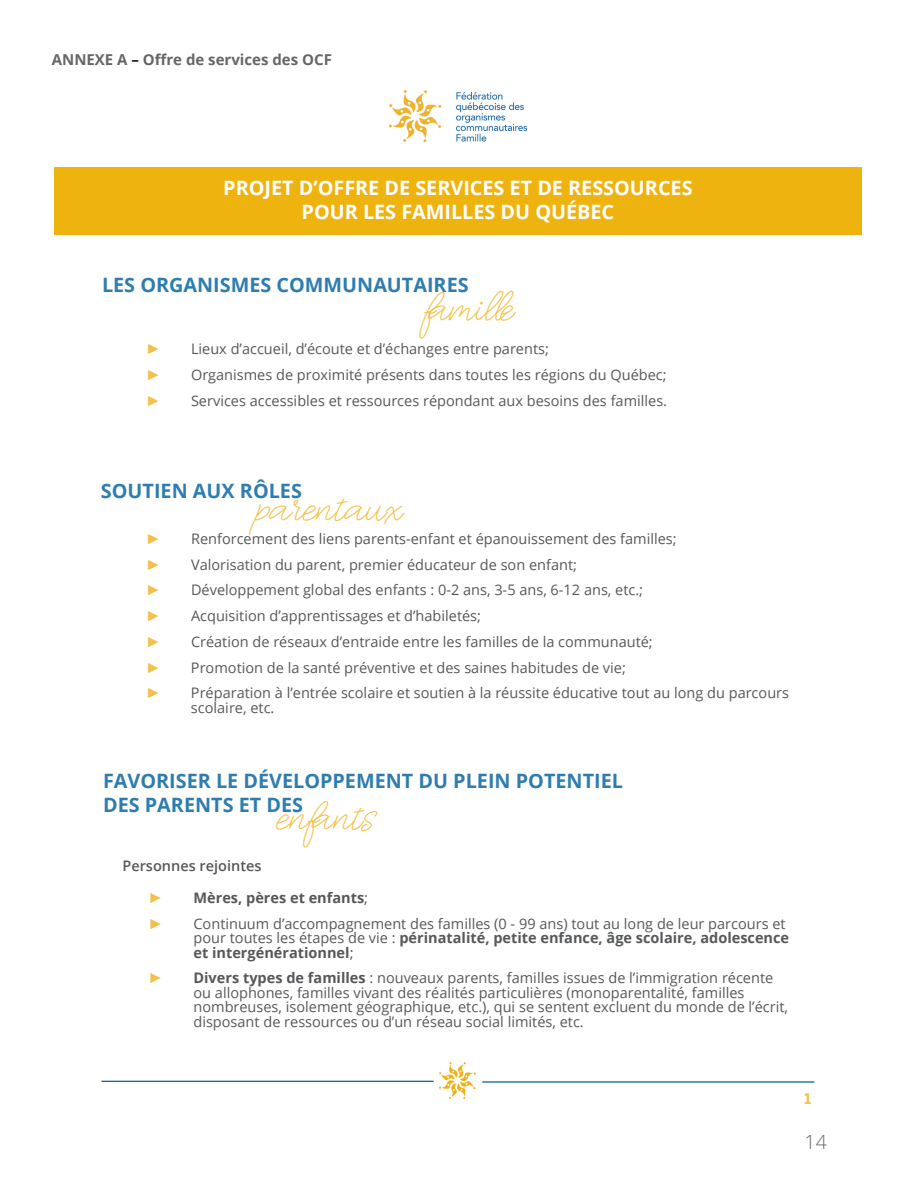
<style>
.page{position:relative;width:918px;height:1188px;background:#fff}
.page>*{position:absolute;margin:0;border:0;box-sizing:border-box;transform-origin:0 0}
.t1{font:47.55px "Ohwonder";color:#f3c14a}
.t2{font:700 19.8px/23.7px "Open Sans";color:#2f7daf}
.t3{font:700 19.8px/23.7px "Open Sans";color:#fff;text-align:center}
.t4{font:300 19.5px "Open Sans";color:#666}
.Texte_normal_gris{font:700 15px "Open Sans";color:#666}
.t5{font:14.55px/14.5px "Open Sans";color:#57585a}
.t6{font:700 14.55px "Open Sans";color:#57585a}
.t7{font:600 14.55px/32px "Open Sans";color:#57585a}
.t8{font:14.55px "Arial";color:#f3c14a}
.t9{font:700 14.55px "Benton Sans";color:#f3c14a}
.s1{color:#231f20}
.s2{font-family:"Arial";font-weight:400;color:#f3c14a}
.s3{font-weight:400}
.s4{font-weight:700}
</style>
<div class="page">
<hr style="left:102px;top:1081px;width:332px;height:1px;background:#1663a3">
<hr style="left:482px;top:1081px;width:332px;height:2px;background:#1663a3">
<img style="left:440px;top:1063px;width:36px;height:35px">
<div style="left:54px;top:168px;width:808px;height:67px;background:#efb310"></div>
<img style="left:389px;top:91px;width:138px;height:51px">
<p class="Texte_normal_gris" style="left:52px;top:49px;width:282px">ANNEXE A <span class="s1">–</span> Offre de services des OCF</p>
<p class="t3" style="left:223px;top:176px;width:471px">PROJET D’OFFRE DE SERVICES ET DE RESSOURCES<br>POUR LES FAMILLES DU QUÉBEC</p>
<p class="t2" style="left:102px;top:272px;width:368px">LES ORGANISMES COMMUNAUTAIRES</p>
<p class="t1" style="left:422px;top:281px;width:91px">famille</p>
<p class="t8" style="left:146px;top:339px;width:16px">►</p>
<p class="t5" style="left:191px;top:342px;width:359px">Lieux d’accueil, d’écoute et d’échanges entre parents;</p>
<p class="t8" style="left:146px;top:365px;width:16px">►</p>
<p class="t5" style="left:191px;top:367px;width:477px">Organismes de proximité présents dans toutes les régions du Québec;</p>
<p class="t8" style="left:146px;top:391px;width:16px">►</p>
<p class="t5" style="left:191px;top:393px;width:478px">Services accessibles et ressources répondant aux besoins des familles.</p>
<p class="t2" style="left:101px;top:479px;width:202px">SOUTIEN AUX RÔLES</p>
<p class="t1" style="left:254px;top:481px;width:147px">parentaux</p>
<p class="t8" style="left:146px;top:529px;width:16px">►</p>
<p class="t5" style="left:191px;top:531px;width:487px">Renforcement des liens parents-enfant et épanouissement des familles;</p>
<p class="t8" style="left:146px;top:554px;width:16px">►</p>
<p class="t5" style="left:191px;top:557px;width:388px">Valorisation du parent, premier éducateur de son enfant;</p>
<p class="t8" style="left:146px;top:580px;width:16px">►</p>
<p class="t5" style="left:191px;top:582px;width:454px">Développement global des enfants : 0-2 ans, 3-5 ans, 6-12 ans, etc.;</p>
<p class="t8" style="left:146px;top:606px;width:16px">►</p>
<p class="t5" style="left:191px;top:608px;width:292px">Acquisition d’apprentissages et d’habiletés;</p>
<p class="t8" style="left:146px;top:632px;width:16px">►</p>
<p class="t5" style="left:191px;top:634px;width:463px">Création de réseaux d’entraide entre les familles de la communauté;</p>
<p class="t8" style="left:146px;top:657px;width:16px">►</p>
<p class="t5" style="left:191px;top:660px;width:436px">Promotion de la santé préventive et des saines habitudes de vie;</p>
<p class="t8" style="left:146px;top:683px;width:16px">►</p>
<p class="t5" style="left:191px;top:685px;width:600px">Préparation à l’entrée scolaire et soutien à la réussite éducative tout au long du parcours scolaire, etc.</p>
<p class="t2" style="left:103px;top:768px;width:521px">FAVORISER LE DÉVELOPPEMENT DU PLEIN POTENTIEL<br>DES PARENTS ET DES</p>
<p class="t1" style="left:274px;top:790px;width:101px">enfants</p>
<p class="t7" style="left:149px;top:849px;width:114px;text-indent:-26px">Personnes rejointes <span class="s2">►</span></p>
<p class="t6" style="left:194px;top:887px;width:176px">Mères, pères et enfants<span class="s3">;</span></p>
<p class="t8" style="left:149px;top:913px;width:16px">►</p>
<p class="t5" style="left:193px;top:916px;width:597px">Continuum d’accompagnement des familles (0 - 99 ans) tout au long de leur parcours et pour toutes les étapes de vie : <span class="s4">périnatalité, petite enfance, âge scolaire, adolescence et intergénérationnel</span>;</p>
<p class="t8" style="left:149px;top:968px;width:16px">►</p>
<p class="t5" style="left:193px;top:970px;width:596px"><span class="s4">Divers types de familles</span> : nouveaux parents, familles issues de l’immigration récente ou allophones, familles vivant des réalités particulières (monoparentalité, familles nombreuses, isolement géographique, etc.), qui se sentent excluent du monde de l’écrit, disposant de ressources ou d’un réseau social limités, etc.</p>
<p class="t9" style="left:804px;top:1091px;width:8px">1</p>
<h3 class="t4" style="left:805px;top:1128px;width:24px">14</h3>
</div>
